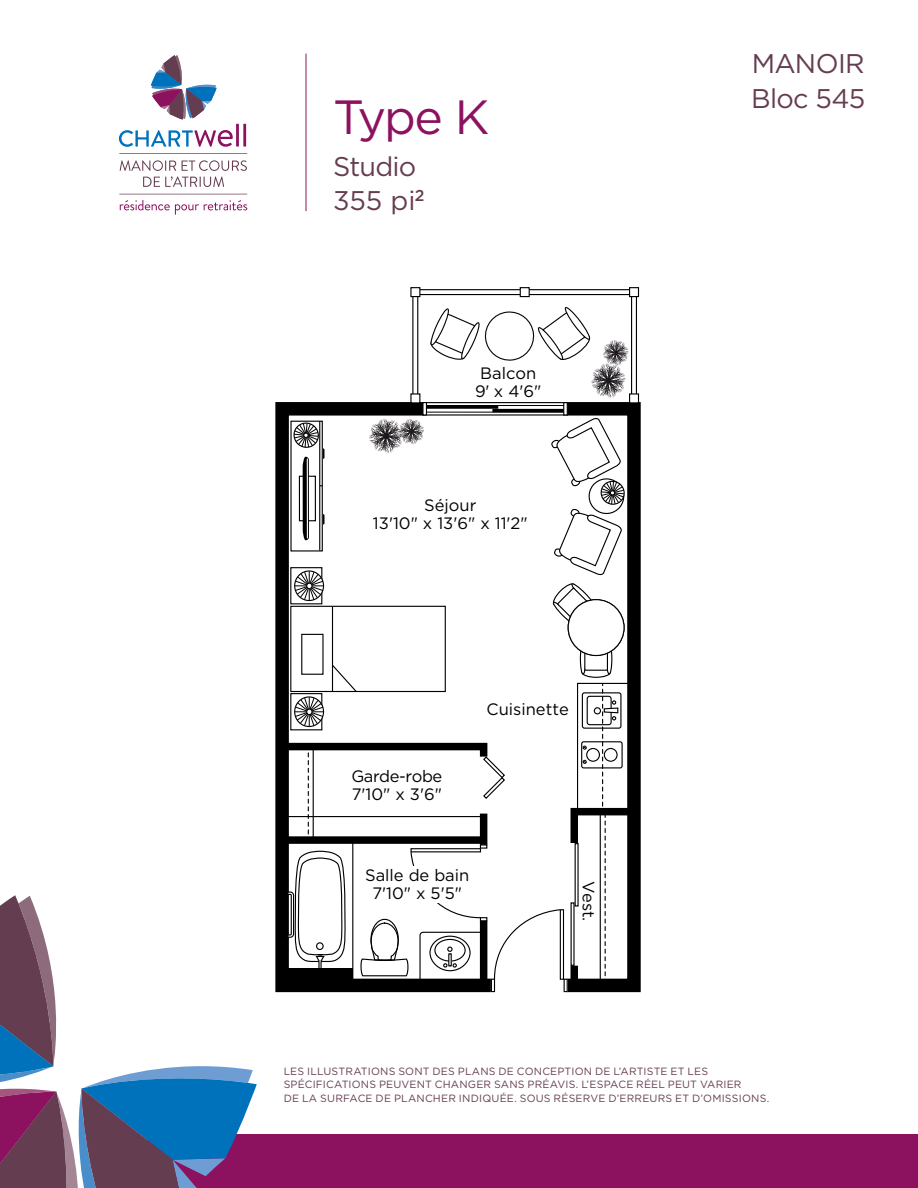
<style>
.page{position:relative;width:918px;height:1188px;background:#fff}
.page>*{position:absolute;margin:0;border:0;box-sizing:border-box;transform-origin:0 0}
.t1{font:48px "Gotham HTF";color:#8c1260}
.t2{font:27px/34.5px "Gotham HTF";letter-spacing:-.025em;color:#653d51}
.t3{font:16.5px/18px "Gotham HTF";color:#000;text-align:center}
.t4{font:16.5px/18px "Gotham HTF";letter-spacing:-.025em;color:#000}
.t5{font:10.5px/13.5px "Gotham HTF";letter-spacing:.015em;color:#653d51}
</style>
<div class="page">
<svg style="left:275px;top:402px;width:220px;height:591px"></svg>
<div style="left:561px;top:402px;width:80px;height:590px;border:14px solid #000"></div>
<svg style="left:369px;top:289px;width:268px;height:338px"></svg>
<div style="left:630px;top:288px;width:9px;height:9px;background:#fff"></div>
<div style="left:629px;top:287px;width:10px;height:10px;border:1px solid #000"></div>
<div style="left:411px;top:288px;width:9px;height:9px;background:#fff"></div>
<div style="left:410px;top:287px;width:10px;height:10px;border:1px solid #000"></div>
<div style="left:630px;top:394px;width:9px;height:9px;background:#fff"></div>
<div style="left:629px;top:393px;width:10px;height:10px;border:1px solid #000"></div>
<div style="left:411px;top:394px;width:9px;height:9px;background:#fff"></div>
<div style="left:520px;top:288px;width:9px;height:9px;background:#fff"></div>
<div style="left:520px;top:287px;width:10px;height:10px;border:1px solid #000"></div>
<div style="left:291px;top:606px;width:154px;height:86px;background:#fff"></div>
<div style="left:290px;top:606px;width:156px;height:86px;border:1px solid #000"></div>
<div style="left:301px;top:634px;width:23px;height:41px;border:1px solid #000"></div>
<hr style="left:332px;top:607px;width:1px;height:84px;background:#000">
<svg style="left:279px;top:646px;width:361px;height:346px"></svg>
<div style="left:291px;top:568px;width:31px;height:36px;background:#fff"></div>
<div style="left:290px;top:567px;width:32px;height:37px;border:1px solid #000"></div>
<div style="left:294px;top:570px;width:30px;height:31px;border:1px solid #000;border-radius:50%"></div>
<svg style="left:295px;top:571px;width:29px;height:29px"></svg>
<div style="left:287px;top:968px;width:66px;height:12px;background:#000"></div>
<div style="left:285px;top:836px;width:198px;height:8px;background:#000"></div>
<hr style="left:285px;top:816px;width:198px;height:1px;background:#000">
<div style="left:291px;top:421px;width:31px;height:130px;background:#fff"></div>
<hr style="left:319px;top:421px;width:1px;height:130px;background:#000">
<svg style="left:293px;top:421px;width:31px;height:119px"></svg>
<div style="left:147px;top:1134px;width:771px;height:54px;background:#8c1260"></div>
<svg style="left:0;top:895px;width:257px;height:293px"></svg>
<hr style="left:306px;top:54px;width:1px;height:157px;background:#8c1260">
<svg style="left:119px;top:130px;width:114px;height:17px"></svg>
<hr style="left:236px;top:124px;width:3px;height:23px;background:#8c1260">
<hr style="left:243px;top:124px;width:3px;height:23px;background:#8c1260">
<svg style="left:151px;top:55px;width:66px;height:65px"></svg>
<svg style="left:120px;top:160px;width:127px;height:27px"></svg>
<svg style="left:119px;top:153px;width:128px;height:1px"></svg>
<svg style="left:119px;top:194px;width:128px;height:21px"></svg>
<h1 class="t1" style="left:333px;top:91px;width:158px">Type K</h1>
<h2 class="t2" style="left:333px;top:148px;width:93px">Studio<br>355 pi<sup>2</sup></h2>
<p class="t3" style="left:475px;top:364px;width:68px">Balcon<br>9' x 4'6"</p>
<p class="t3" style="left:373px;top:496px;width:156px">Séjour<br>13'10" x 13'6" x 11'2"</p>
<p class="t4" style="left:351px;top:767px;width:92px">Garde-robe<br>7'10" x 3'6"</p>
<p class="t3" style="left:487px;top:700px;width:84px">Cuisinette</p>
<p class="t3" style="left:365px;top:866px;width:106px">Salle de bain<br>7'10" x 5'5"</p>
<p class="t3" style="left:598px;top:881px;width:41px;rotate:90deg">Vest.</p>
<h3 class="t2" style="left:752px;top:45px;width:115px">MANOIR</h3>
<p class="t2" style="left:751px;top:81px;width:115px">Bloc 545</p>
<p class="t5" style="left:284px;top:1064px;width:487px">LES ILLUSTRATIONS SONT DES PLANS DE CONCEPTION DE L’ARTISTE ET LES<br>SPÉCIFICATIONS PEUVENT CHANGER SANS PRÉAVIS. L’ESPACE RÉEL PEUT VARIER<br>DE LA SURFACE DE PLANCHER INDIQUÉE. SOUS RÉSERVE D’ERREURS ET D’OMISSIONS.</p>
</div>
